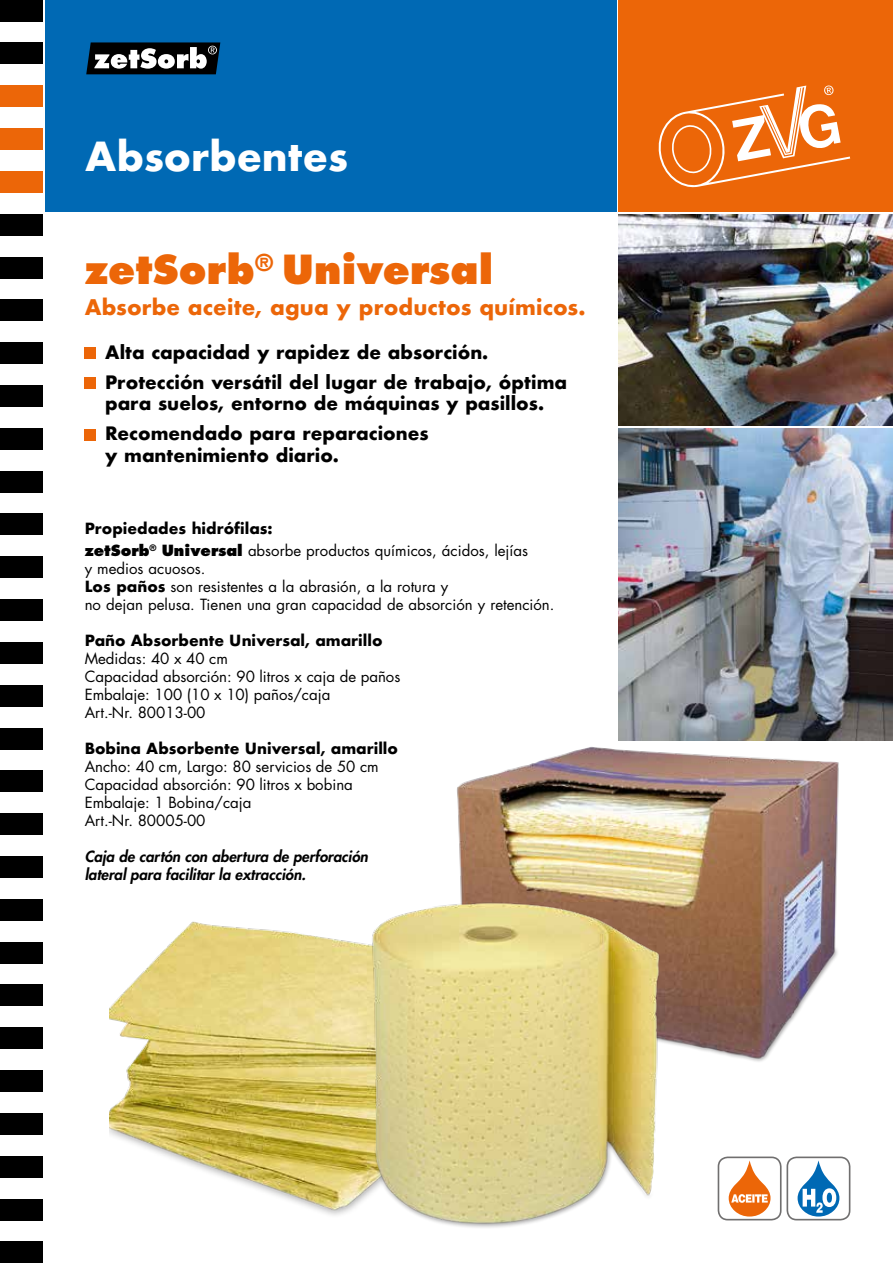
<style>
.page{position:relative;width:893px;height:1263px;background:#fff}
.page>*{position:absolute;margin:0;border:0;box-sizing:border-box;transform-origin:0 0}
.t1{font:800 39px "Futura";letter-spacing:.005em;color:#ec6608}
.t2{font:700 39px "Futura";color:#fff}
.t3{font:700 21px "Futura";letter-spacing:.005em;color:#ec6608}
.t4{font:700 18px/30.2px "Futura";color:#000}
.t5{font:15px/18px "Futura";color:#000}
.t6{font:italic 800 15px/18px "Futura";color:#000}
.t7{font:700 15px "Futura";color:#000}
.s1{font-weight:700}
.s2{font-weight:800}
</style>
<div class="page">
<div style="left:45px;top:0;width:572px;height:212px;background:#0069b4"></div>
<div style="left:619px;top:0;width:274px;height:212px;background:#ec6608"></div>
<svg style="left:658px;top:85px;width:192px;height:103px"></svg>
<div style="left:0;top:0;width:43px;height:21px;background:#000"></div>
<div style="left:0;top:43px;width:42px;height:21px;background:#000"></div>
<div style="left:0;top:86px;width:42px;height:21px;background:#ec6608"></div>
<div style="left:0;top:128px;width:42px;height:22px;background:#ec6608"></div>
<div style="left:0;top:171px;width:42px;height:22px;background:#ec6608"></div>
<div style="left:0;top:214px;width:42px;height:21px;background:#000"></div>
<div style="left:0;top:257px;width:42px;height:21px;background:#000"></div>
<div style="left:0;top:300px;width:42px;height:21px;background:#000"></div>
<div style="left:0;top:343px;width:42px;height:21px;background:#000"></div>
<div style="left:0;top:385px;width:42px;height:22px;background:#000"></div>
<div style="left:0;top:428px;width:42px;height:21px;background:#000"></div>
<div style="left:0;top:471px;width:42px;height:21px;background:#000"></div>
<div style="left:0;top:514px;width:42px;height:21px;background:#000"></div>
<div style="left:0;top:557px;width:42px;height:21px;background:#000"></div>
<div style="left:0;top:599px;width:42px;height:22px;background:#000"></div>
<div style="left:0;top:642px;width:42px;height:21px;background:#000"></div>
<div style="left:0;top:685px;width:42px;height:21px;background:#000"></div>
<div style="left:0;top:728px;width:42px;height:21px;background:#000"></div>
<div style="left:0;top:771px;width:42px;height:21px;background:#000"></div>
<div style="left:0;top:813px;width:42px;height:22px;background:#000"></div>
<div style="left:0;top:856px;width:42px;height:22px;background:#000"></div>
<div style="left:0;top:899px;width:42px;height:21px;background:#000"></div>
<div style="left:0;top:942px;width:42px;height:21px;background:#000"></div>
<div style="left:0;top:985px;width:43px;height:21px;background:#000"></div>
<div style="left:0;top:1028px;width:42px;height:21px;background:#000"></div>
<div style="left:0;top:1070px;width:42px;height:22px;background:#000"></div>
<div style="left:0;top:1113px;width:42px;height:21px;background:#000"></div>
<div style="left:0;top:1156px;width:42px;height:21px;background:#000"></div>
<div style="left:0;top:1199px;width:42px;height:21px;background:#000"></div>
<div style="left:0;top:1242px;width:42px;height:21px;background:#000"></div>
<img style="left:619px;top:428px;width:274px;height:312px">
<svg style="left:86px;top:42px;width:134px;height:32px;background:#4d5256"></svg>
<div style="left:85px;top:348px;width:11px;height:11px;background:#ec6608"></div>
<div style="left:85px;top:378px;width:11px;height:11px;background:#ec6608"></div>
<div style="left:85px;top:429px;width:11px;height:11px;background:#ec6608"></div>
<img style="left:109px;top:921px;width:231px;height:294px">
<img style="left:457px;top:695px;width:402px;height:367px">
<img style="left:340px;top:884px;width:354px;height:344px">
<img style="left:619px;top:214px;width:274px;height:211px">
<svg style="left:729px;top:1160px;width:41px;height:56px"></svg>
<div style="left:718px;top:1156px;width:64px;height:64px;border:2px solid #706f6f;border-radius:9px"></div>
<svg style="left:798px;top:1160px;width:41px;height:56px"></svg>
<div style="left:786px;top:1156px;width:64px;height:64px;border:2px solid #706f6f;border-radius:9px"></div>
<h1 class="t2" style="left:85px;top:128px;width:264px">Absorbentes</h1>
<h1 class="t1" style="left:85px;top:245px;width:410px">zetSorb<sup>®</sup> Universal</h1>
<h2 class="t3" style="left:85px;top:292px;width:503px">Absorbe aceite, agua y productos químicos.</h2>
<p class="t4" style="left:105px;top:337px;width:464px">Alta capacidad y rapidez de absorción.<br>Protección versátil del lugar de trabajo, óptima</p>
<p class="t4" style="left:105px;top:388px;width:441px">para suelos, entorno de máquinas y pasillos.<br>Recomendado para reparaciones</p>
<p class="t4" style="left:105px;top:440px;width:235px">y mantenimiento diario.</p>
<p class="t5" style="left:85px;top:518px;width:445px;line-height:22.2px"><span class="s1">Propiedades hidrófilas:<br></span><span class="s2">zetSorb</span><sup>®</sup> <span class="s2">Universal</span> absorbe productos químicos, ácidos, lejías</p>
<p class="t5" style="left:85px;top:560px;width:471px">y medios acuosos.<br><span class="s1">Los paños</span> son resistentes a la abrasión, a la rotura y<br>no dejan pelusa. Tienen una gran capacidad de absorción y retención.</p>
<p class="t7" style="left:85px;top:630px;width:299px">Paño Absorbente Universal, amarillo</p>
<p class="t5" style="left:85px;top:650px;width:317px">Medidas: 40 x 40 cm<br>Capacidad absorción: 90 litros x caja de paños<br>Embalaje: 100 (10 x 10) paños/caja<br>Art.-Nr. 80013-00</p>
<p class="t7" style="left:85px;top:738px;width:315px">Bobina Absorbente Universal, amarillo</p>
<p class="t5" style="left:85px;top:758px;width:296px">Ancho: 40 cm, Largo: 80 servicios de 50 cm<br>Capacidad absorción: 90 litros x bobina<br>Embalaje: 1 Bobina/caja<br>Art.-Nr. 80005-00</p>
<p class="t6" style="left:85px;top:848px;width:285px">Caja de cartón con abertura de perforación lateral para facilitar la extracción.</p>
</div>
